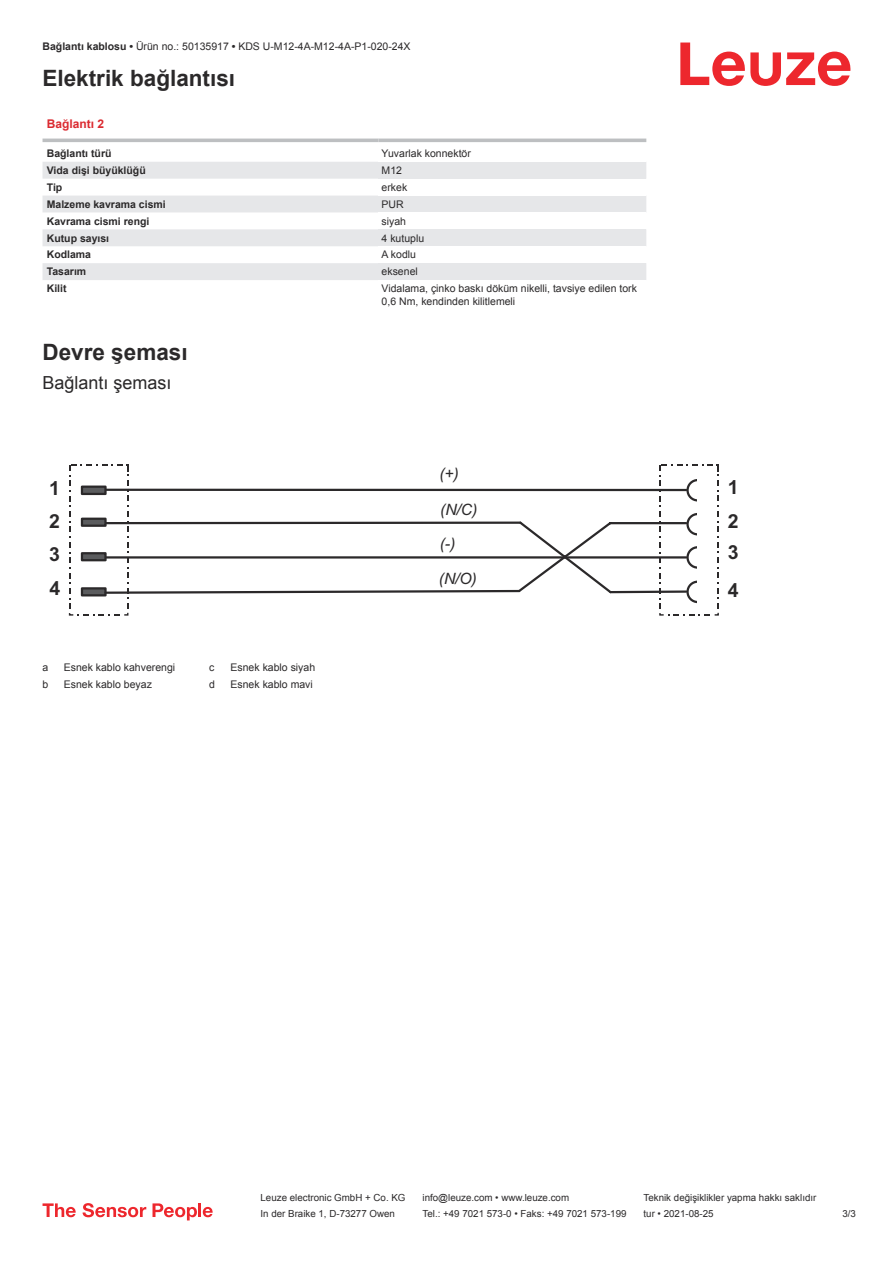
<style>
.page{position:relative;width:893px;height:1263px;background:#fff}
.page>*{position:absolute;margin:0;border:0;box-sizing:border-box;transform-origin:0 0}
.t1{font:700 22.5px "Arial";color:#2b292a}
.t2{font:700 19.35px "Arial";color:#2b292a}
.t3{font:18px "Arial";color:#2b292a}
.t4{font:italic 15.6px "Arial";color:#2b292a}
.t5{font:700 12px "Arial";color:#db2a30}
.t6{font:10.5px/12.6px "Arial";color:#2b292a}
.t7{font:700 10.5px "Arial";color:#2b292a}
.t8{font:9.75px "Arial";color:#2b292a}
.s1{font-weight:700}
</style>
<div class="page">
<svg style="left:680px;top:43px;width:170px;height:43px"></svg>
<svg style="left:43px;top:138px;width:603px;height:1px"></svg>
<svg style="left:43px;top:162px;width:335px;height:118px;fill:#e6e7e9"></svg>
<hr style="left:43px;top:139px;width:335px;height:3px;background:#bdbfc1">
<hr style="left:378px;top:139px;width:268px;height:3px;background:#bdbfc1">
<div style="left:378px;top:162px;width:268px;height:17px;background:#e6e7e9"></div>
<div style="left:378px;top:196px;width:268px;height:16px;background:#e6e7e9"></div>
<div style="left:378px;top:229px;width:268px;height:17px;background:#e6e7e9"></div>
<div style="left:378px;top:263px;width:268px;height:17px;background:#e6e7e9"></div>
<svg style="left:43px;top:1203px;width:33px;height:14px"></svg>
<svg style="left:83px;top:1203px;width:63px;height:14px"></svg>
<svg style="left:153px;top:1203px;width:44px;height:17px"></svg>
<hr style="left:198px;top:1203px;width:3px;height:14px;background:#ed272d">
<svg style="left:203px;top:1207px;width:10px;height:10px"></svg>
<svg style="left:69px;top:464px;width:650px;height:152px"></svg>
<div style="left:698px;top:472px;width:14px;height:131px;background:#fff"></div>
<div style="left:182px;top:567px;width:308px;height:19px;background:#fff"></div>
<div style="left:181px;top:500px;width:308px;height:20px;background:#fff"></div>
<div style="left:182px;top:464px;width:306px;height:22px;background:#fff"></div>
<div style="left:181px;top:534px;width:309px;height:18px;background:#fff"></div>
<p class="t6" style="left:43px;top:40px;width:369px"><span class="s1">Bağlantı kablosu •</span> Ürün no.: 50135917 <span class="s1">•</span> KDS U-M12-4A-M12-4A-P1-020-24X</p>
<h1 class="t1" style="left:43px;top:63px;width:194px">Elektrik bağlantısı</h1>
<p class="t5" style="left:47px;top:115px;width:59px">Bağlantı 2</p>
<p class="t7" style="left:47px;top:146px;width:66px">Bağlantı türü</p>
<p class="t6" style="left:382px;top:147px;width:91px">Yuvarlak konnektör</p>
<p class="t7" style="left:47px;top:163px;width:101px">Vida dişi büyüklüğü</p>
<p class="t6" style="left:382px;top:164px;width:22px">M12</p>
<p class="t7" style="left:47px;top:183px;width:17px">Tip</p>
<p class="t6" style="left:382px;top:181px;width:27px">erkek</p>
<p class="t7" style="left:47px;top:197px;width:121px">Malzeme kavrama cismi</p>
<p class="t6" style="left:382px;top:198px;width:24px">PUR</p>
<p class="t7" style="left:47px;top:214px;width:104px">Kavrama cismi rengi</p>
<p class="t6" style="left:382px;top:215px;width:26px">siyah</p>
<p class="t7" style="left:47px;top:230px;width:64px">Kutup sayısı</p>
<p class="t6" style="left:382px;top:231px;width:44px">4 kutuplu</p>
<p class="t7" style="left:47px;top:247px;width:46px">Kodlama</p>
<p class="t6" style="left:382px;top:249px;width:36px">A kodlu</p>
<p class="t7" style="left:47px;top:264px;width:41px">Tasarım</p>
<p class="t6" style="left:382px;top:265px;width:38px">eksenel</p>
<p class="t7" style="left:47px;top:281px;width:21px">Kilit</p>
<p class="t6" style="left:382px;top:282px;width:257px">Vidalama, çinko baskı döküm nikelli, tavsiye edilen tork<br>0,6 Nm, kendinden kilitlemeli</p>
<h1 class="t1" style="left:43px;top:336px;width:147px">Devre şeması</h1>
<h3 class="t3" style="left:43px;top:371px;width:131px">Bağlantı şeması</h3>
<h2 class="t2" style="left:49px;top:477px;width:12px">1</h2>
<h3 class="t4" style="left:439px;top:467px;width:21px">(+)</h3>
<h2 class="t2" style="left:728px;top:476px;width:12px">1</h2>
<h2 class="t2" style="left:49px;top:510px;width:12px">2</h2>
<h3 class="t4" style="left:440px;top:503px;width:38px">(N/C)</h3>
<h2 class="t2" style="left:728px;top:510px;width:12px">2</h2>
<h2 class="t2" style="left:49px;top:543px;width:12px">3</h2>
<h3 class="t4" style="left:440px;top:537px;width:17px">(-)</h3>
<h2 class="t2" style="left:728px;top:541px;width:12px">3</h2>
<h2 class="t2" style="left:49px;top:577px;width:12px">4</h2>
<h3 class="t4" style="left:439px;top:572px;width:39px">(N/O)</h3>
<h2 class="t2" style="left:728px;top:578px;width:12px">4</h2>
<p class="t6" style="left:43px;top:661px;width:7px">a</p>
<p class="t6" style="left:64px;top:661px;width:113px">Esnek kablo kahverengi</p>
<p class="t6" style="left:43px;top:678px;width:7px">b</p>
<p class="t6" style="left:64px;top:678px;width:90px">Esnek kablo beyaz</p>
<p class="t6" style="left:209px;top:661px;width:7px">c</p>
<p class="t6" style="left:231px;top:661px;width:86px">Esnek kablo siyah</p>
<p class="t6" style="left:209px;top:678px;width:7px">d</p>
<p class="t6" style="left:231px;top:678px;width:84px">Esnek kablo mavi</p>
<p class="t8" style="left:261px;top:1191px;width:146px">Leuze electronic GmbH + Co. KG</p>
<p class="t8" style="left:423px;top:1191px;width:148px">info@leuze.com • www.leuze.com</p>
<p class="t8" style="left:644px;top:1191px;width:174px">Teknik değişiklikler yapma hakkı saklıdır</p>
<p class="t8" style="left:261px;top:1207px;width:136px">In der Braike 1, D-73277 Owen</p>
<p class="t8" style="left:423px;top:1207px;width:205px">Tel.: +49 7021 573-0 • Faks: +49 7021 573-199</p>
<p class="t8" style="left:644px;top:1207px;width:72px">tur • 2021-08-25</p>
<p class="t8" style="left:842px;top:1208px;width:15px">3 /3</p>
</div>
